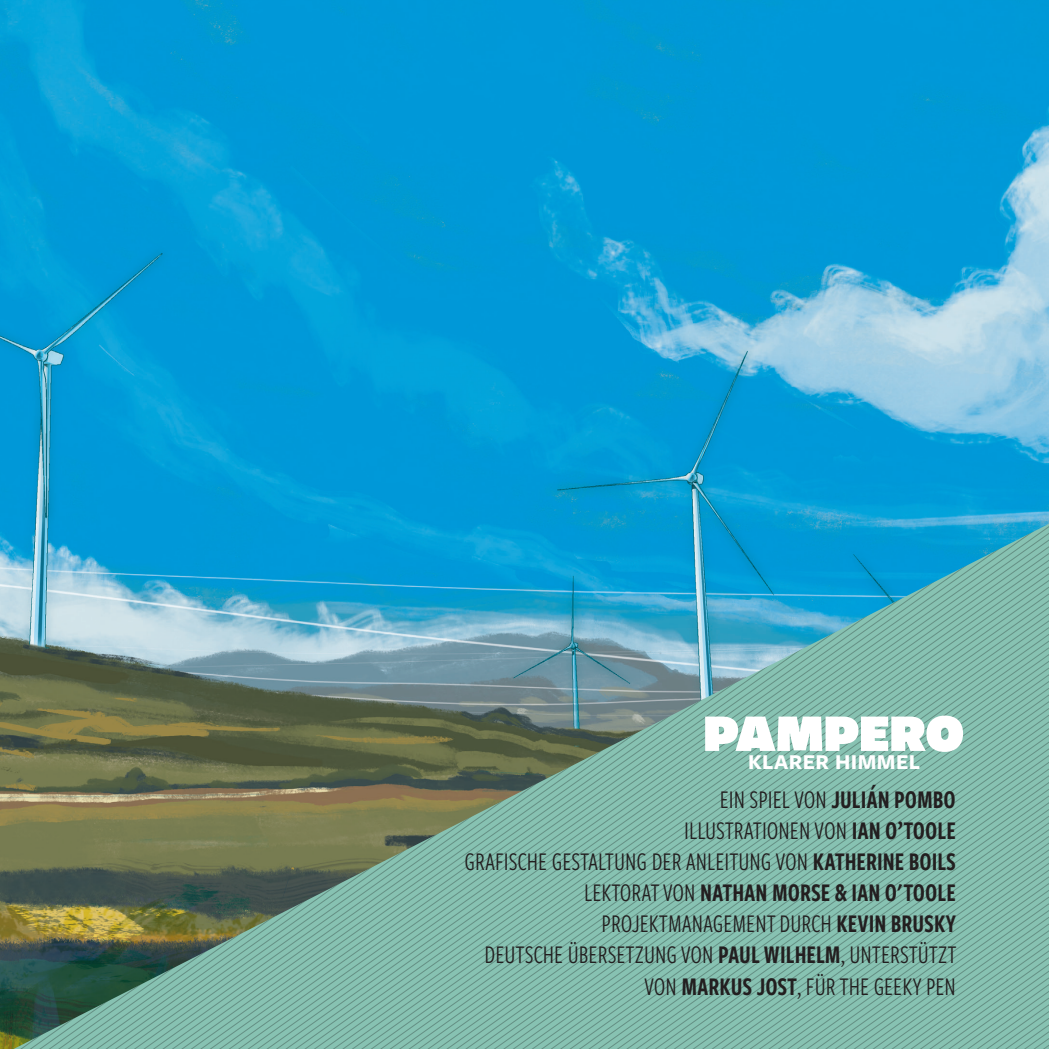
<style>
.page{position:relative;width:1049px;height:1049px;background:#fff}
.page>*{position:absolute;margin:0;border:0;box-sizing:border-box;transform-origin:0 0}
.t1{font:26.4px/31.2px "Freight Sans Cmp Pro";color:#231f20;text-align:right}
.t2{font:26.4px "Freight Sans Cmp Pro Semi";color:#231f20}
.t3{font:700 22px "Freight Sans Pro";letter-spacing:.02em;color:#fff}
.s1{font-family:"Freight Sans Cmp Pro Semi"}
.s2{font-family:"Freight Sans Cmp Pro"}
</style>
<div class="page">
<img style="left:0;top:0;width:1049px;height:1049px">
<svg style="left:14px;top:524px;width:767px;height:525px;background:#669a96"></svg>
<svg style="left:781px;top:524px;width:268px;height:525px;background:#70b5af"></svg>
<svg style="left:705px;top:715px;width:258px;height:37px"></svg>
<p class="t3" style="left:748px;top:747px;width:174px">KLARER HIMMEL</p>
<p class="t1" style="left:464px;top:783px;width:493px">EIN SPIEL VON <span class="s1">JULIÁN POMBO<br></span>ILLUSTRATIONEN VON <span class="s1">IAN O’TOOLE<br></span>GRAFISCHE GESTALTUNG DER ANLEITUNG VON <span class="s1">KATHERINE BOILS</span></p>
<p class="t2" style="left:584px;top:875px;width:373px"><span class="s2">LEKTORAT VON</span> NATHAN MORSE &amp; IAN O'TOOLE</p>
<p class="t1" style="left:484px;top:907px;width:474px">PROJEKTMANAGEMENT DURCH <span class="s1">KEVIN BRUSKY<br></span>DEUTSCHE ÜBERSETZUNG VON <span class="s1">PAUL WILHELM</span>, UNTERSTÜTZT<br>VON <span class="s1">MARKUS JOST</span>, FÜR THE GEEKY PEN</p>
</div>
